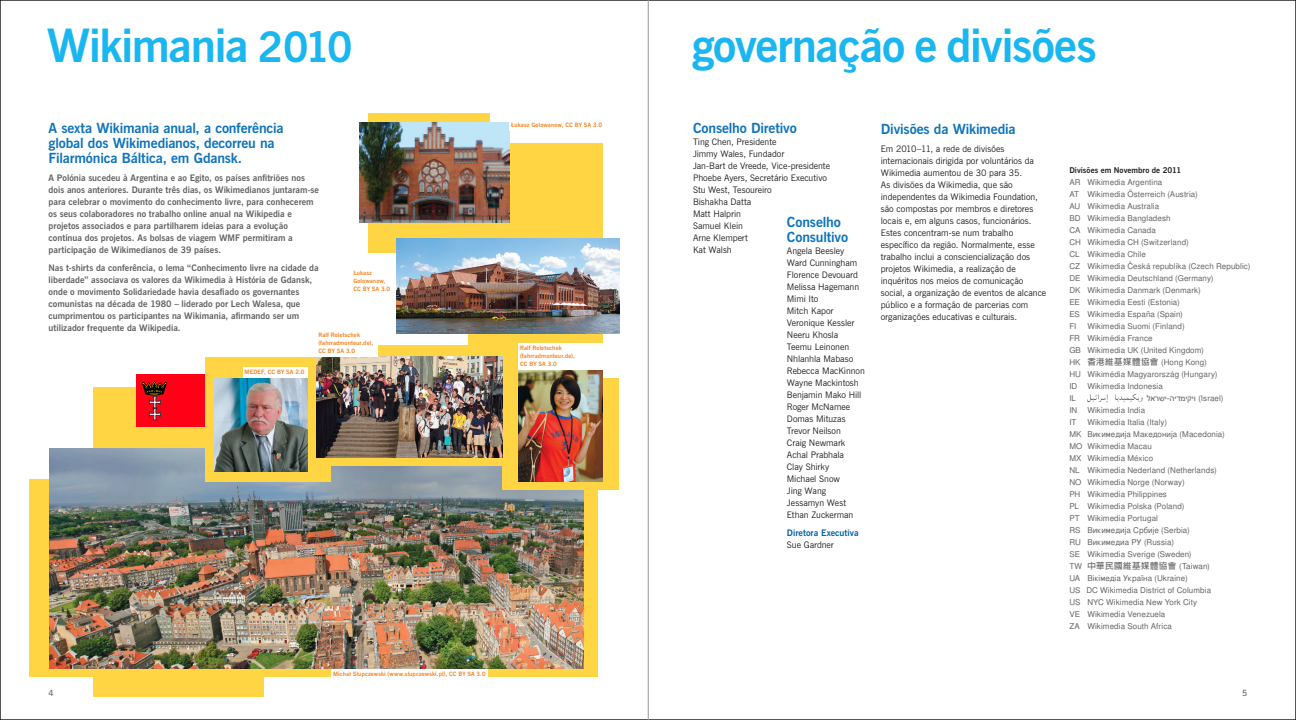
<style>
.page{position:relative;width:1296px;height:720px;background:#fff}
.page>*{position:absolute;margin:0;border:0;box-sizing:border-box;transform-origin:0 0}
.t1{font:700 46px "News Gothic BT";letter-spacing:-.025em;color:#00aeef}
.t2{font:700 14px/15px "News Gothic BT";letter-spacing:-.01em;color:#1074bc}
.t3{font:9px/12px "News Gothic BT";letter-spacing:-.005em;color:#231f20}
.t4{font:700 9px/12px "News Gothic BT";color:#636366}
.t5{font:700 9px "News Gothic BT";letter-spacing:.005em;color:#0065a4}
.t6{font:8.5px "Arial Hebrew";color:#636366}
.t7{font:600 8.5px "News Gothic BT";color:#636366}
.t8{font:8px/12px "Ind Uni H Regular";letter-spacing:.01em;color:#636366}
.t9{font:700 8px "News Gothic BT";letter-spacing:.005em;color:#231f20}
.t10{font:700 6px/8px "News Gothic BT";letter-spacing:.015em;color:#f58220}
.s1{font-size:42px}
.s2{font-family:"Adobe Fan Heiti Std";font-weight:700;font-size:8.5px}
.s3{font-family:"Ind Uni H Regular";font-size:8px}
</style>
<div class="page">
<hr style="left:648px;top:0;width:1px;height:720px;background:#939598">
<svg style="left:1115px;top:394px;width:28px;height:8px"></svg>
<svg style="left:1087px;top:394px;width:21px;height:9px"></svg>
<div style="left:94px;top:387px;width:170px;height:310px;background:#ffd544"></div>
<div style="left:136px;top:375px;width:70px;height:52px;background:#ff0017"></div>
<svg style="left:142px;top:382px;width:24px;height:38px"></svg>
<div style="left:29px;top:479px;width:569px;height:198px;background:#ffd544"></div>
<div style="left:368px;top:113px;width:122px;height:139px;background:#ffd544"></div>
<div style="left:468px;top:144px;width:135px;height:202px;background:#ffd544"></div>
<img style="left:50px;top:449px;width:534px;height:220px">
<div style="left:318px;top:345px;width:267px;height:121px;background:#ffd544"></div>
<div style="left:503px;top:378px;width:116px;height:111px;background:#ffd544"></div>
<div style="left:205px;top:357px;width:125px;height:124px;background:#ffd544"></div>
<img style="left:518px;top:370px;width:85px;height:112px">
<img style="left:215px;top:378px;width:92px;height:93px">
<img style="left:316px;top:357px;width:186px;height:101px">
<img style="left:359px;top:122px;width:150px;height:101px">
<img style="left:396px;top:238px;width:224px;height:96px">
<div style="left:316px;top:330px;width:62px;height:27px;background:#fff"></div>
<div style="left:518px;top:343px;width:85px;height:27px;background:#fff"></div>
<div style="left:243px;top:367px;width:64px;height:11px;background:#fff"></div>
<div style="left:331px;top:669px;width:157px;height:11px;background:#fff"></div>
<h1 class="t1" style="left:47px;top:18px;width:308px">Wikimania <span class="s1">2010</span></h1>
<h2 class="t2" style="left:49px;top:120px;width:237px">A sexta Wikimania anual, a conferência global dos Wikimedianos, decorreu na<br>Filarmónica Báltica, em Gdansk.</h2>
<p class="t4" style="left:49px;top:172px;width:272px">A Polónia sucedeu à Argentina e ao Egito, os países anfitriões nos dois anos anteriores. Durante três dias, os Wikimedianos juntaram-se para celebrar o movimento do conhecimento livre, para conhecerem os seus colaboradores no trabalho online anual na Wikipedia e projetos associados e para partilharem ideias para a evolução contínua dos projetos. As bolsas de viagem WMF permitiram a participação de Wikimedianos de 39 países.</p>
<p class="t4" style="left:49px;top:261px;width:272px">Nas t-shirts da conferência, o lema “Conhecimento livre na cidade da liberdade” associava os valores da Wikimedia à História de Gdansk, onde o movimento Solidariedade havia desafiado os governantes comunistas na década de 1980 – liderado por Lech Walesa, que cumprimentou os participantes na Wikimania, afirmando ser um utilizador frequente da Wikipedia.</p>
<p class="t10" style="left:353px;top:269px;width:38px">Łukasz<br>Golowanow,<br>CC BY SA 3.0</p>
<p class="t10" style="left:318px;top:331px;width:56px">Ralf Roletschek (fahrradmonteur.de),<br>CC BY SA 3.0</p>
<p class="t10" style="left:245px;top:368px;width:61px">MEDEF, CC BY SA 2.0</p>
<p class="t10" style="left:511px;top:120px;width:93px">Łukasz Golowanow, CC BY SA 3.0</p>
<p class="t10" style="left:520px;top:344px;width:56px">Ralf Roletschek (fahrradmonteur.de),<br>CC BY SA 3.0</p>
<p class="t10" style="left:333px;top:670px;width:154px">Michał Słupczewski (www.slupczewski.pl), CC BY SA 3.0</p>
<h1 class="t1" style="left:692px;top:18px;width:407px">governação e divisões</h1>
<h2 class="t2" style="left:693px;top:120px;width:105px">Conselho Diretivo</h2>
<p class="t3" style="left:693px;top:136px;width:139px">Ting Chen, Presidente<br>Jimmy Wales, Fundador<br>Jan-Bart de Vreede, Vice-presidente<br>Phoebe Ayers, Secretário Executivo<br>Stu West, Tesoureiro<br>Bishakha Datta<br>Matt Halprin<br>Samuel Klein<br>Arne Klempert<br>Kat Walsh</p>
<h2 class="t2" style="left:787px;top:215px;width:63px">Conselho<br>Consultivo</h2>
<p class="t3" style="left:787px;top:245px;width:80px">Angela Beesley<br>Ward Cunningham<br>Florence Devouard<br>Melissa Hagemann<br>Mimi Ito<br>Mitch Kapor<br>Veronique Kessler<br>Neeru Khosla<br>Teemu Leinonen<br>Nhlanhla Mabaso<br>Rebecca MacKinnon<br>Wayne Mackintosh<br>Benjamin Mako Hill<br>Roger McNamee<br>Domas Mituzas<br>Trevor Neilson<br>Craig Newmark<br>Achal Prabhala<br>Clay Shirky<br>Michael Snow<br>Jing Wang<br>Jessamyn West<br>Ethan Zuckerman</p>
<p class="t5" style="left:787px;top:528px;width:73px">Diretora Executiva</p>
<p class="t3" style="left:787px;top:539px;width:48px">Sue Gardner</p>
<h2 class="t2" style="left:881px;top:122px;width:136px">Divisões da Wikimedia</h2>
<p class="t3" style="left:881px;top:143px;width:167px">Em 2010–11, a rede de divisões internacionais dirigida por voluntários da Wikimedia aumentou de 30 para 35.<br>As divisões da Wikimedia, que são independentes da Wikimedia Foundation, são compostas por membros e diretores locais e, em alguns casos, funcionários.<br>Estes concentram-se num trabalho específico da região. Normalmente, esse trabalho inclui a consciencialização dos projetos Wikimedia, a realização de inquéritos nos meios de comunicação social, a organização de eventos de alcance público e a formação de parcerias com organizações educativas e culturais.</p>
<p class="t9" style="left:1069px;top:165px;width:113px">Divisões em Novembro de 2011</p>
<p class="t8" style="left:1069px;top:175px;width:183px">AR Wikimedia Argentina<br>AT Wikimedia Österreich (Austria)<br>AU Wikimedia Australia<br>BD Wikimedia Bangladesh<br>CA Wikimedia Canada<br>CH Wikimedia CH (Switzerland)<br>CL Wikimedia Chile<br>CZ Wikimedia Česká republika (Czech Republic)<br>DE Wikimedia Deutschland (Germany)<br>DK Wikimedia Danmark (Denmark)<br>EE Wikimedia Eesti (Estonia)<br>ES Wikimedia España (Spain)<br>FI</p>
<p class="t8" style="left:1069px;top:319px;width:150px;text-indent:18px">Wikimedia Suomi (Finland)<br>FR Wikimédia France<br>GB Wikimedia UK (United Kingdom)<br>HK <span class="s2">香港維基媒體協會</span> (Hong Kong)<br>HU Wikimédia Magyarország (Hungary)<br>ID</p>
<p class="t8" style="left:1087px;top:379px;width:77px">Wikimedia Indonesia</p>
<p class="t6" style="left:1147px;top:395px;width:78px">שראל <span class="s3">(</span>ו יקימדיה- י <span class="s3">I s r a e l (</span></p>
<p class="t8" style="left:1069px;top:391px;width:77px">IL<br>IN Wikimedia India<br>IT</p>
<p class="t8" style="left:1069px;top:415px;width:157px;text-indent:18px">Wikimedia Italia (Italy)<br>MK Викимедија Македонија (Macedonia)<br>MO Wikimedia Macau<br>MX Wikimedia México<br>NL Wikimedia Nederland (Netherlands)<br>NO Wikimedia Norge (Norway)<br>PH Wikimedia Philippines<br>PL Wikimedia Polska (Poland)<br>PT Wikimedia Portugal<br>RS Викимедија Србије (Serbia)<br>RU Викимедиа РУ (Russia)<br>SE Wikimedia Sverige (Sweden)<br>TW <span class="s2">中華民國維基媒體協會</span> (Taiwan)<br>UA Вікімедіа Україна (Ukraine)<br>US DC Wikimedia District of Columbia<br>US NYC Wikimedia New York City<br>VE Wikimedia Venezuela<br>ZA Wikimedia South Africa</p>
<p class="t7" style="left:49px;top:688px;width:7px">4</p>
<p class="t7" style="left:1242px;top:688px;width:7px">5</p>
</div>
